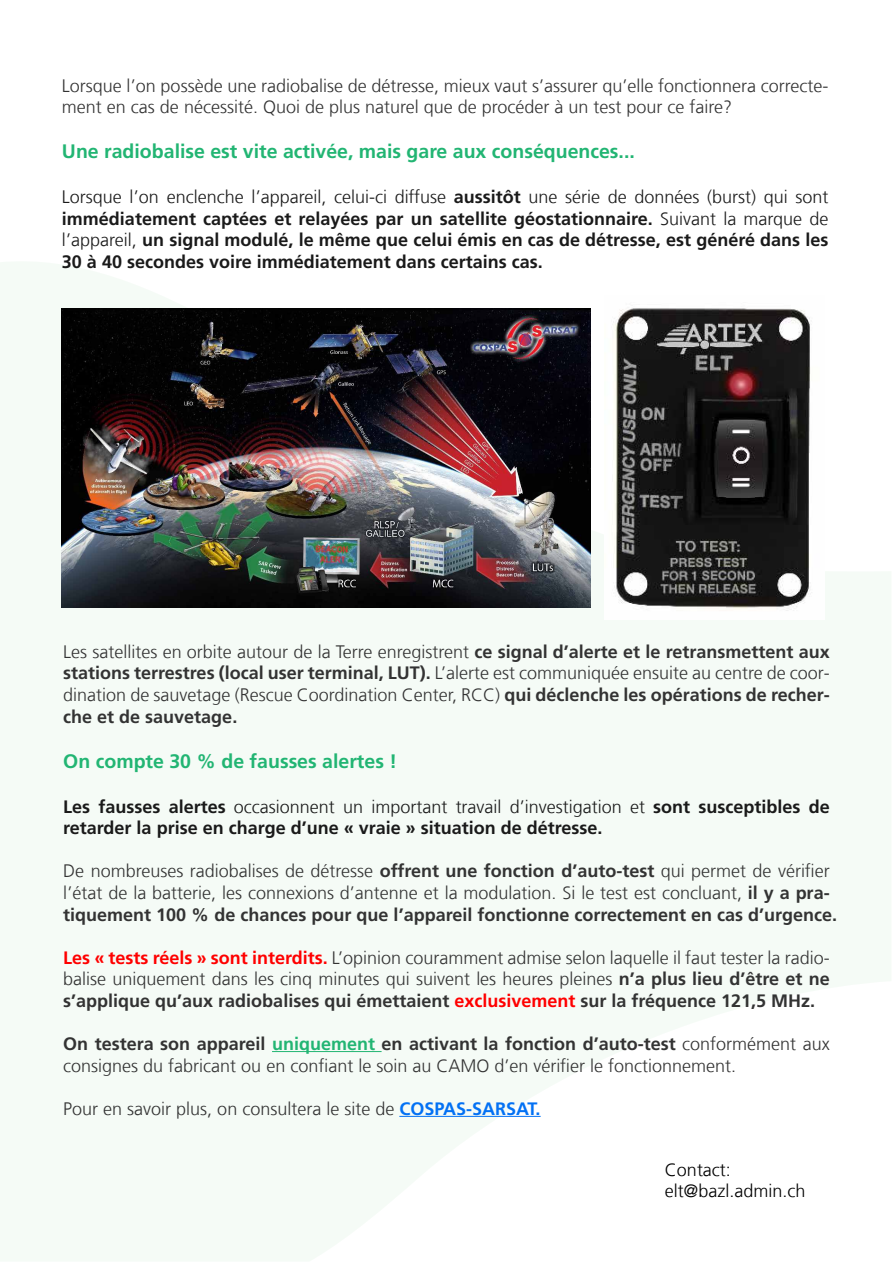
<style>
.page{position:relative;width:893px;height:1263px;background:#fff}
.page>*{position:absolute;margin:0;border:0;box-sizing:border-box;transform-origin:0 0}
.t1{font:700 19.5px "Frutiger LT Com";color:#22b573}
.t2{font:300 18px/21.6px "Frutiger LT Com";color:#333}
.t3{font:700 18px/21.6px "Frutiger LT Com";color:#1a1a1a;text-align:justify}
.t4{font:300 18px/21.6px "Frutiger LT Com";color:#000}
.s1{font-weight:300}
.s2{font-weight:700}
.s3{font-weight:700;color:#f00}
.s4{font-weight:700;color:#22b573}
.s5{font-weight:700;color:#0371f4}
</style>
<div class="page">
<hr style="left:272px;top:1051px;width:110px;height:1px;background:#22b573">
<hr style="left:399px;top:1116px;width:142px;height:1px;background:#0371f4">
<img style="left:62px;top:308px;width:528px;height:299px">
<img style="left:613px;top:308px;width:197px;height:303px">
<p class="t2" style="left:62px;top:75px;width:768px">Lorsque l’on possède une radiobalise de détresse, mieux vaut s’assurer qu’elle fonctionnera correcte&shy;ment en cas de nécessité. Quoi de plus naturel que de procéder à un test pour ce faire?</p>
<p class="t1" style="left:62px;top:140px;width:574px">Une radiobalise est vite activée, mais gare aux conséquences...</p>
<p class="t3" style="left:62px;top:186px;width:768px"><span class="s1">Lorsque l’on enclenche l’appareil, celui-ci diffuse</span> aussitôt <span class="s1">une série de données (burst) qui sont </span>immédiatement captées et relayées par un satellite géostationnaire. <span class="s1">Suivant la marque de l’appareil,</span> un signal modulé, le même que celui émis en cas de détresse, est généré dans les 30 à 40 secondes voire immédiatement dans certains cas.</p>
<p class="t2" style="left:63px;top:641px;width:768px;text-align:justify">Les satellites en orbite autour de la Terre enregistrent <span class="s2">ce signal d’alerte et le retransmettent aux stations terrestres (local user terminal, LUT).</span> L’alerte est communiquée ensuite au centre de coor&shy;dination de sauvetage (Rescue Coordination Center, RCC) <span class="s2">qui déclenche les opérations de recher&shy;che et de sauvetage.</span></p>
<p class="t1" style="left:63px;top:749px;width:335px">On compte 30 % de fausses alertes !</p>
<p class="t3" style="left:63px;top:796px;width:768px">Les fausses alertes <span class="s1">occasionnent un important travail d’investigation et</span> sont susceptibles de retarder la prise en charge d’une « vraie » situation de détresse.</p>
<p class="t2" style="left:63px;top:860px;width:775px">De nombreuses radiobalises de détresse <span class="s2">offrent une fonction d’auto-test</span> qui permet de vérifier l’état de la batterie, les connexions d’antenne et la modulation. Si le test est concluant, <span class="s2">il y a pra&shy;tiquement 100 % de chances pour que l’appareil fonctionne correctement en cas d’urgence.</span></p>
<p class="t2" style="left:63px;top:947px;width:768px;text-align:justify"><span class="s3">Les « tests réels » sont interdits.</span> L’opinion couramment admise selon laquelle il faut tester la radio&shy;balise uniquement dans les cinq minutes qui suivent les heures pleines <span class="s2">n’a plus lieu d’être et ne s’applique qu’aux radiobalises qui émettaient</span> <span class="s3">exclusivement</span> <span class="s2">sur la fréquence 121,5 MHz.</span></p>
<p class="t2" style="left:63px;top:1033px;width:768px"><span class="s2">On testera son appareil</span> <span class="s4">uniquement</span> <span class="s2">en activant la fonction d’auto-test</span> conformément aux consignes du fabricant ou en confiant le soin au CAMO d’en vérifier le fonctionnement.</p>
<p class="t2" style="left:63px;top:1098px;width:479px">Pour en savoir plus, on consultera le site de <span class="s5">COSPAS-SARSAT.</span></p>
<p class="t4" style="left:665px;top:1158px;width:142px">Contact: elt@bazl.admin.ch</p>
</div>
